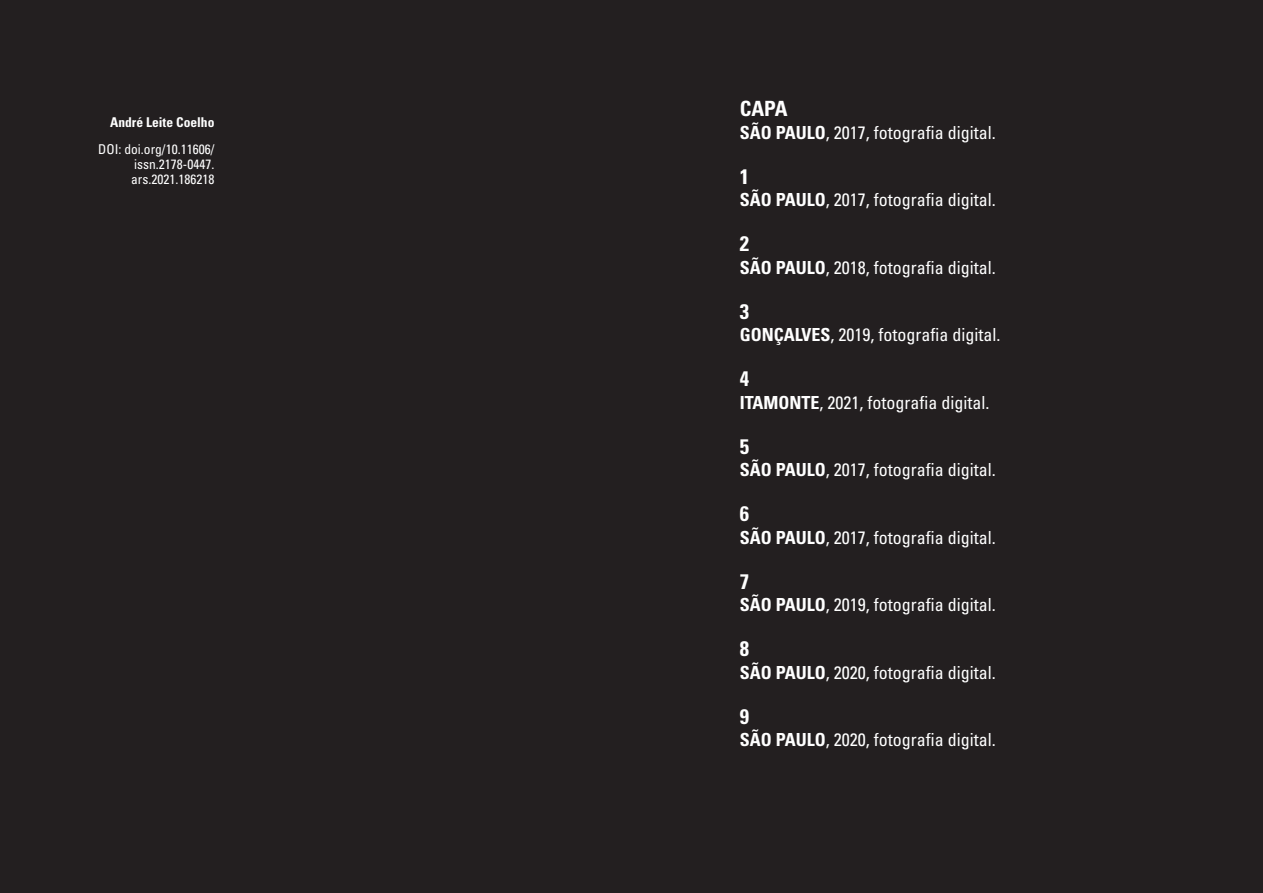
<style>
.page{position:relative;width:1263px;height:893px;background:#231f20}
.page>*{position:absolute;margin:0;border:0;box-sizing:border-box;transform-origin:0 0}
.t1{font:700 condensed 21px "Univers LT Std";color:#fff}
.t2{font:condensed 18px "Univers LT Std";color:#fff}
.t3{font:condensed 13.5px/15px "Univers LT Std";color:#fff;text-align:justify}
.t4{font:700 condensed 13.5px "Univers LT Std";color:#fff}
.s1{font-weight:700}
</style>
<div class="page">
<p class="t4" style="left:110px;top:114px;width:106px">André Leite Coelho</p>
<p class="t3" style="left:131px;top:142px;width:85px;text-indent:-33px">DOI: doi.org/10.11606/ issn.2178-0447. ars.2021.186218</p>
<p class="t1" style="left:740px;top:96px;width:49px">CAPA</p>
<p class="t2" style="left:740px;top:121px;width:258px"><span class="s1">SÃO PAULO</span>, 2017, fotografia digital.</p>
<p class="t1" style="left:740px;top:163px;width:11px">1</p>
<p class="t2" style="left:740px;top:188px;width:258px"><span class="s1">SÃO PAULO</span>, 2017, fotografia digital.</p>
<p class="t1" style="left:740px;top:231px;width:11px">2</p>
<p class="t2" style="left:740px;top:256px;width:258px"><span class="s1">SÃO PAULO</span>, 2018, fotografia digital.</p>
<p class="t1" style="left:740px;top:298px;width:11px">3</p>
<p class="t2" style="left:740px;top:323px;width:262px"><span class="s1">GONÇALVES</span>, 2019, fotografia digital.</p>
<p class="t1" style="left:740px;top:366px;width:11px">4</p>
<p class="t2" style="left:740px;top:391px;width:251px"><span class="s1">ITAMONTE</span>, 2021, fotografia digital.</p>
<p class="t1" style="left:740px;top:433px;width:11px">5</p>
<p class="t2" style="left:740px;top:458px;width:258px"><span class="s1">SÃO PAULO</span>, 2017, fotografia digital.</p>
<p class="t1" style="left:740px;top:501px;width:11px">6</p>
<p class="t2" style="left:740px;top:526px;width:258px"><span class="s1">SÃO PAULO</span>, 2017, fotografia digital.</p>
<p class="t1" style="left:740px;top:568px;width:11px">7</p>
<p class="t2" style="left:740px;top:593px;width:258px"><span class="s1">SÃO PAULO</span>, 2019, fotografia digital.</p>
<p class="t1" style="left:740px;top:636px;width:11px">8</p>
<p class="t2" style="left:740px;top:661px;width:258px"><span class="s1">SÃO PAULO</span>, 2020, fotografia digital.</p>
<p class="t1" style="left:740px;top:703px;width:11px">9</p>
<p class="t2" style="left:740px;top:728px;width:258px"><span class="s1">SÃO PAULO</span>, 2020, fotografia digital.</p>
</div>
